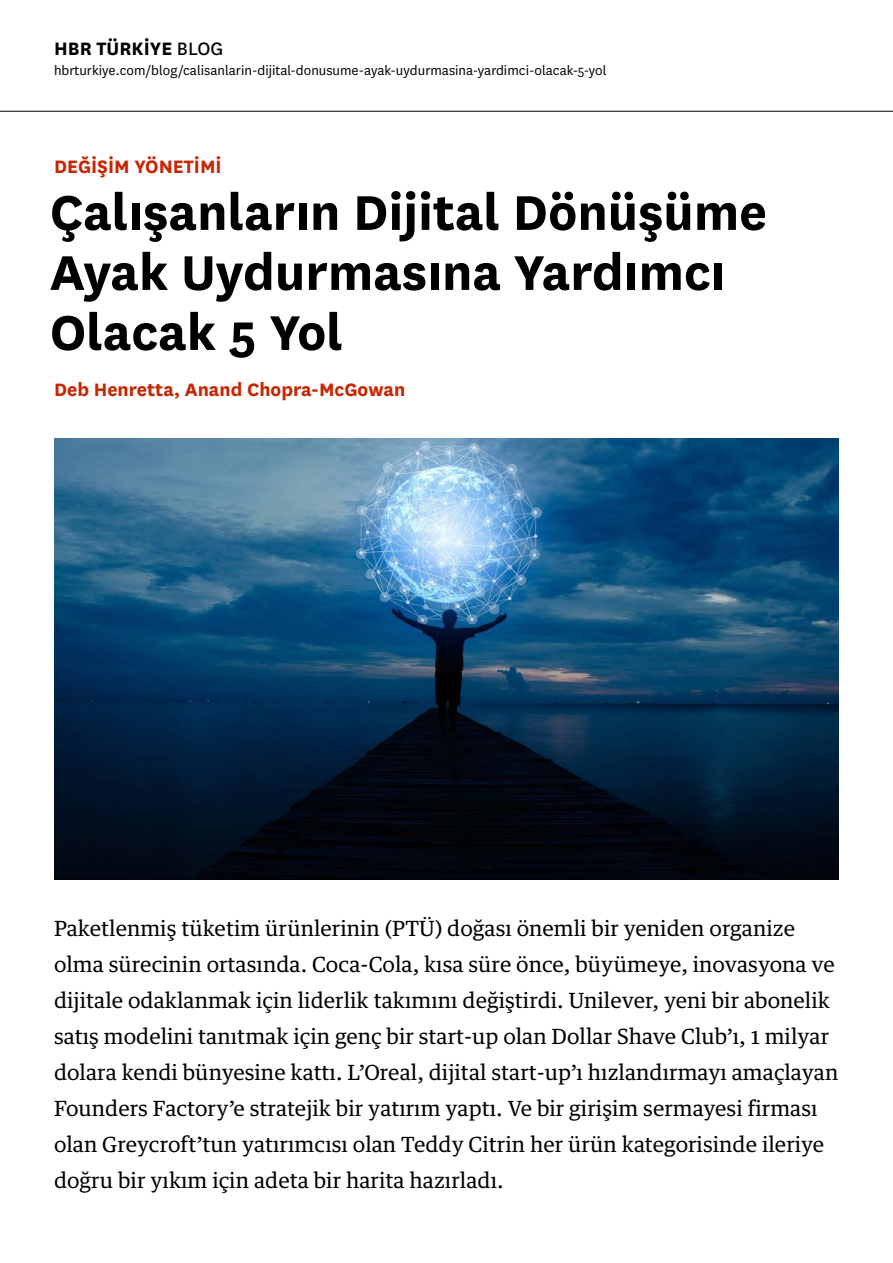
<style>
.page{position:relative;width:893px;height:1263px;background:#fff}
.page>*{position:absolute;margin:0;border:0;box-sizing:border-box;transform-origin:0 0}
.t1{font:700 57px/60px "National HBR";color:#000}
.t2{font:21px/36px "Guardian Text Egyp";color:#000}
.t3{font:700 21px "National HBR";color:#c82502}
.t4{font:700 21px "National HBR";color:#000}
.t5{font:15px "National HBR";color:#000}
.s1{font-weight:400}
</style>
<div class="page">
<img style="left:54px;top:438px;width:785px;height:442px">
<hr style="left:0;top:111px;width:893px;height:1px;background:#000">
<p class="t4" style="left:54px;top:34px;width:171px">HBR TÜRKİYE <span class="s1">BLOG</span></p>
<p class="t5" style="left:54px;top:61px;width:554px">hbrturkiye.com/blog/calisanlarin-dijital-donusume-ayak-uydurmasina-yardimci-olacak-5-yol</p>
<p class="t3" style="left:54px;top:152px;width:169px">DEĞİŞİM YÖNETİMİ</p>
<h1 class="t1" style="left:50px;top:178px;width:719px">Çalışanların Dijital Dönüşüme<br>Ayak Uydurmasına Yardımcı<br>Olacak 5 Yol</h1>
<p class="t3" style="left:54px;top:375px;width:353px">Deb Henretta, Anand Chopra-McGowan</p>
<p class="t2" style="left:54px;top:908px;width:786px">Paketlenmiş tüketim ürünlerinin (PTÜ) doğası önemli bir yeniden organize olma sürecinin ortasında. Coca-Cola, kısa süre önce, büyümeye, inovasyona ve dijitale odaklanmak için liderlik takımını değiştirdi. Unilever, yeni bir abonelik satış modelini tanıtmak için genç bir start-up olan Dollar Shave Club’ı, 1 milyar dolara kendi bünyesine kattı. L’Oreal, dijital start-up’ı hızlandırmayı amaçlayan Founders Factory’e stratejik bir yatırım yaptı. Ve bir girişim sermayesi firması olan Greycroft’tun yatırımcısı olan Teddy Citrin her ürün kategorisinde ileriye doğru bir yıkım için adeta bir harita hazırladı.</p>
</div>
